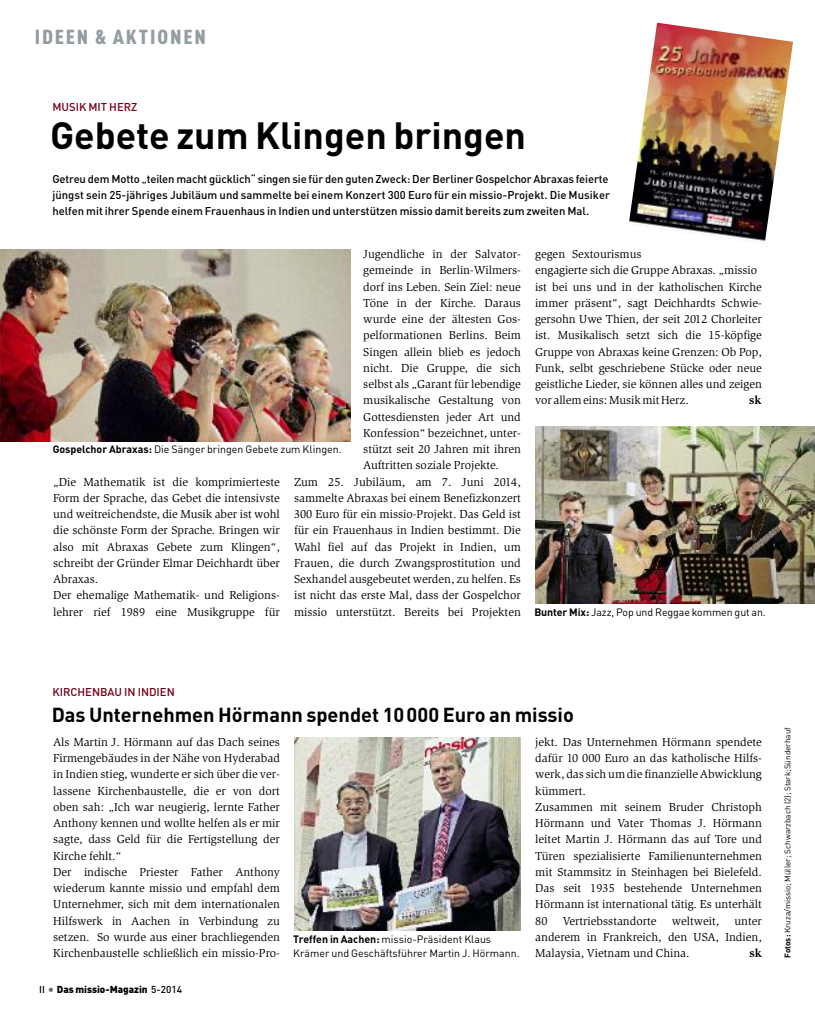
<style>
.page{position:relative;width:815px;height:1028px;background:#fff}
.page>*{position:absolute;margin:0;border:0;box-sizing:border-box;transform-origin:0 0}
.t1{font:700 37.5px "DIN Pro";color:#000}
.t2{font:700 20px "DIN Pro";color:#000}
.t3{font:900 20px "DIN Cond";letter-spacing:.085em;color:#949da1;scale:1.1 1}
.t4{font:11.88px/16.2px "Slimbach Std";color:#000}
.t5{font:700 11.88px "Slimbach Std";color:#000}
.t6{font:500 11.25px/16.2px "DIN Pro";color:#000}
.t7{font:500 11.25px "DIN Pro";color:#720016}
.t8{font:10.62px/13.8px "DIN Pro";color:#000}
.t9{font:900 10px "DIN Pro";color:#000}
.t10{font:8.12px "DIN Pro";color:#000}
.s1{font-weight:700}
.s2{font-weight:500}
.s3{font-weight:500;font-size:12.5px;color:#666}
</style>
<div class="page">
<img style="left:0;top:250px;width:351px;height:191px">
<img style="left:294px;top:737px;width:227px;height:193px">
<img style="left:535px;top:427px;width:280px;height:176px">
<img style="left:629px;top:23px;width:164px;height:218px">
<h2 class="t3" style="left:35px;top:24px;width:157px">IDEEN &amp; AKTIONEN</h2>
<p class="t7" style="left:52px;top:100px;width:87px">MUSIK MIT HERZ</p>
<h1 class="t1" style="left:50px;top:113px;width:477px">Gebete zum Klingen bringen</h1>
<p class="t6" style="left:52px;top:170px;width:559px">Getreu dem Motto „teilen macht gücklich“ singen sie für den guten Zweck: Der Berliner Gospelchor Abraxas feierte jüngst sein 25-jähriges Jubiläum und sammelte bei einem Konzert 300 Euro für ein missio-Projekt. Die Musiker helfen mit ihrer Spende einem Frauenhaus in Indien und unterstützen missio damit bereits zum zweiten Mal.</p>
<p class="t4" style="left:363px;top:247px;width:159px">Jugendliche in der Salvator-</p>
<p class="t4" style="left:363px;top:263px;width:159px">gemeinde in Berlin-Wilmers-</p>
<p class="t4" style="left:363px;top:279px;width:159px">dorf ins Leben. Sein Ziel: neue</p>
<p class="t4" style="left:363px;top:295px;width:159px">Töne in der Kirche. Daraus</p>
<p class="t4" style="left:363px;top:312px;width:159px">wurde eine der ältesten Gos-</p>
<p class="t4" style="left:363px;top:328px;width:159px">pelformationen Berlins. Beim</p>
<p class="t4" style="left:363px;top:344px;width:159px">Singen allein blieb es jedoch</p>
<p class="t4" style="left:363px;top:360px;width:159px">nicht. Die Gruppe, die sich</p>
<p class="t4" style="left:363px;top:377px;width:159px">selbst als „Garant für lebendige</p>
<p class="t4" style="left:363px;top:393px;width:159px">musikalische Gestaltung von</p>
<p class="t4" style="left:363px;top:409px;width:159px">Gottesdiensten jeder Art und</p>
<p class="t4" style="left:363px;top:425px;width:159px">Konfession“ bezeichnet, unter-</p>
<p class="t4" style="left:363px;top:442px;width:159px">stützt seit 20 Jahren mit ihren</p>
<p class="t4" style="left:363px;top:458px;width:137px">Auftritten soziale Projekte.</p>
<p class="t4" style="left:294px;top:474px;width:228px">Zum 25. Jubiläum, am 7. Juni 2014,</p>
<p class="t4" style="left:294px;top:490px;width:228px">sammelte Abraxas bei einem Benefizkonzert</p>
<p class="t4" style="left:294px;top:507px;width:228px">300 Euro für ein missio-Projekt. Das Geld ist</p>
<p class="t4" style="left:294px;top:523px;width:228px">für ein Frauenhaus in Indien bestimmt. Die</p>
<p class="t4" style="left:294px;top:539px;width:228px">Wahl fiel auf das Projekt in Indien, um</p>
<p class="t4" style="left:294px;top:555px;width:228px">Frauen, die durch Zwangsprostitution und</p>
<p class="t4" style="left:294px;top:572px;width:228px">Sexhandel ausgebeutet werden, zu helfen. Es</p>
<p class="t4" style="left:294px;top:588px;width:228px">ist nicht das erste Mal, dass der Gospelchor</p>
<p class="t4" style="left:294px;top:604px;width:228px">missio unterstützt. Bereits bei Projekten</p>
<p class="t8" style="left:53px;top:442px;width:290px"><span class="s1">Gospelchor Abraxas:</span> Die Sänger bringen Gebete zum Klingen.</p>
<p class="t4" style="left:53px;top:474px;width:228px">„Die Mathematik ist die komprimierteste Form der Sprache, das Gebet die intensivste und weitreichendste, die Musik aber ist wohl die schönste Form der Sprache. Bringen wir also mit Abraxas Gebete zum Klingen“, schreibt der Gründer Elmar Deichhardt über Abraxas.<br>Der ehemalige Mathematik- und Religions&shy;lehrer rief 1989 eine Musikgruppe für</p>
<p class="t4" style="left:535px;top:247px;width:228px">gegen Sextourismus<br>engagierte sich die Gruppe Abraxas. „missio ist bei uns und in der katholischen Kirche immer präsent“, sagt Deichhardts Schwie&shy;gersohn Uwe Thien, der seit 2012 Chorleiter ist. Musikalisch setzt sich die 15-köpfige Gruppe von Abraxas keine Grenzen: Ob Pop, Funk, selbt geschriebene Stücke oder neue geistliche Lieder, sie können alles und zeigen vor allemeins:MusikmitHerz.</p>
<p class="t5" style="left:749px;top:396px;width:14px">sk</p>
<p class="t8" style="left:534px;top:605px;width:233px"><span class="s1">Bunter Mix:</span> Jazz, Pop und Reggae kommen gut an.</p>
<p class="t7" style="left:52px;top:685px;width:124px">KIRCHENBAU IN INDIEN</p>
<h2 class="t2" style="left:52px;top:702px;width:524px">Das Unternehmen Hörmann spendet 10000 Euro an missio</h2>
<p class="t4" style="left:53px;top:734px;width:228px">Als Martin J. Hörmann auf das Dach seines Firmengebäudes in der Nähe von Hyderabad in Indien stieg, wunderte er sich über die ver&shy;lassene Kirchenbaustelle, die er von dort oben sah: „Ich war neugierig, lernte Father Anthony kennen und wollte helfen als er mir sagte, dass Geld für die Fertigstellung der Kirche fehlt.“<br>Der indische Priester Father Anthony wiederum kannte missio und empfahl dem Unternehmer, sich mit dem internationalen Hilfswerk in Aachen in Verbindung zu setzen. So wurde aus einer brachliegenden Kirchenbaustelle schließlich ein missio-Pro-</p>
<p class="t4" style="left:535px;top:734px;width:228px">jekt. Das Unternehmen Hörmann spendete dafür 10 000 Euro an das katholische Hilfs&shy;werk, das sich um die finanzielleAbwicklung kümmert.<br>Zusammen mit seinem Bruder Christoph Hörmann und Vater Thomas J. Hörmann leitet Martin J. Hörmann das auf Tore und Türen spezialisierte Familienunternehmen mit Stammsitz in Steinhagen bei Bielefeld.<br>Das seit 1935 bestehende Unternehmen Hörmann ist international tätig. Es unterhält 80</p>
<p class="t4" style="left:563px;top:913px;width:95px">Vertriebsstandorte</p>
<p class="t4" style="left:672px;top:913px;width:49px">weltweit,</p>
<p class="t4" style="left:535px;top:913px;width:228px;text-align:justify;text-indent:199px">unter anderem in Frankreich, den USA, Indien, Malaysia, Vietnam und China.</p>
<p class="t8" style="left:293px;top:932px;width:228px"><span class="s1">Treffen in Aachen:</span> missio-Präsident Klaus<br>Krämer und Geschäftsführer Martin J. Hörmann.</p>
<p class="t5" style="left:749px;top:948px;width:14px">sk</p>
<p class="t9" style="left:39px;top:983px;width:144px"><span class="s2">II</span> <span class="s3">•</span> Das missio-Magazin <span class="s2">5-2014</span></p>
<p class="t10" style="left:783px;top:957px;width:232px;rotate:-90deg"><span class="s1">Fotos:</span> Kruza/missio; Müller; Schwarzbach (2); Stark;Sünderhauf</p>
</div>
